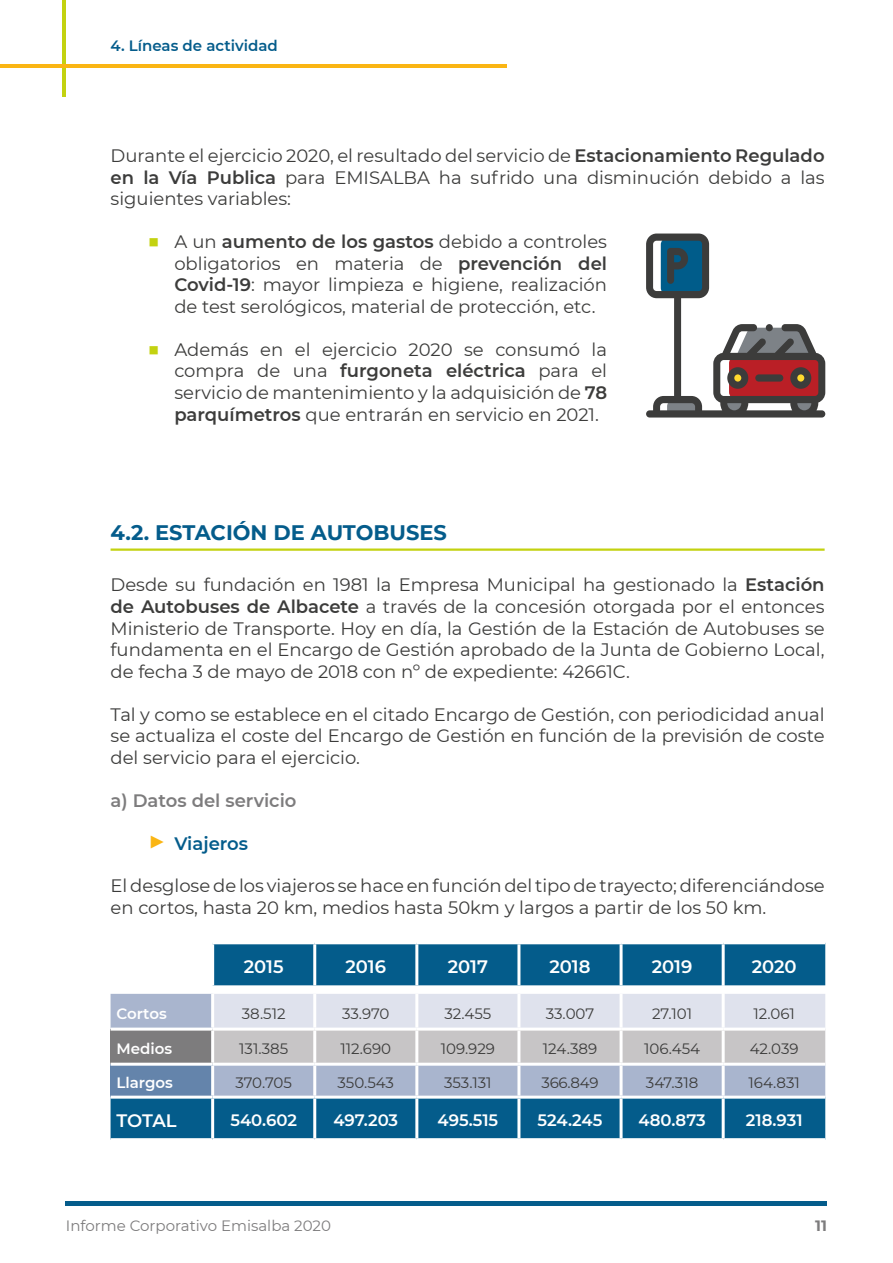
<style>
.page{position:relative;width:893px;height:1263px;background:#fff}
.page>*{position:absolute;margin:0;border:0;box-sizing:border-box;transform-origin:0 0}
.t1{font:700 21px "Montserrat";color:#045c8b}
.t2{font:18px/21.6px "Montserrat";color:#3c3c3b;text-align:justify}
.t3{font:600 18px "Montserrat";letter-spacing:-.005em;color:#fff}
.t4{font:600 18px "Montserrat";color:#7d7c7d}
.t5{font:600 18px "Montserrat";color:#045c8b}
.t6{font:600 16.5px "Montserrat";color:#fff}
.t7{font:15px "Montserrat";color:#3c3c3b}
.t8{font:15px "Montserrat";color:#7d7c7d}
.t9{font:600 15px "Montserrat";color:#fff}
.t10{font:600 15px "Montserrat";color:#045c8b}
.t11{font:700 15px "Montserrat";color:#7d7c7d}
.s1{font-weight:600}
.s2{font-size:21px;color:#c3d210}
.s3{font-weight:400;font-size:30px;color:#fab513}
</style>
<div class="page">
<hr style="left:66px;top:1201px;width:761px;height:4px;background:#045c8b">
<hr style="left:63px;top:0;width:3px;height:97px;background:#c3d210">
<hr style="left:0;top:65px;width:507px;height:3px;background:#fab513">
<hr style="left:111px;top:548px;width:714px;height:3px;background:#c3d210">
<svg style="left:111px;top:944px;width:714px;height:194px;fill:#045c8b"></svg>
<div style="left:111px;top:994px;width:714px;height:102px;background:#a9b5ce"></div>
<div style="left:111px;top:1029px;width:102px;height:35px;background:#7d7c7d"></div>
<div style="left:111px;top:1064px;width:102px;height:33px;background:#6484ab"></div>
<hr style="left:111px;top:1027px;width:102px;height:3px;background:#fff">
<hr style="left:111px;top:1063px;width:102px;height:3px;background:#fff">
<hr style="left:111px;top:1096px;width:102px;height:3px;background:#fff">
<hr style="left:211px;top:944px;width:3px;height:41px;background:#fff">
<hr style="left:313px;top:944px;width:3px;height:41px;background:#fff">
<hr style="left:415px;top:944px;width:3px;height:41px;background:#fff">
<hr style="left:517px;top:944px;width:3px;height:41px;background:#fff">
<hr style="left:620px;top:944px;width:3px;height:41px;background:#fff">
<hr style="left:211px;top:994px;width:3px;height:33px;background:#fff">
<hr style="left:211px;top:1030px;width:3px;height:33px;background:#fff">
<hr style="left:213px;top:1063px;width:102px;height:3px;background:#fff">
<hr style="left:211px;top:1066px;width:3px;height:30px;background:#fff">
<hr style="left:315px;top:1063px;width:102px;height:3px;background:#fff">
<hr style="left:313px;top:1066px;width:3px;height:30px;background:#fff">
<hr style="left:417px;top:1063px;width:102px;height:3px;background:#fff">
<hr style="left:415px;top:1066px;width:3px;height:30px;background:#fff">
<hr style="left:519px;top:1063px;width:102px;height:3px;background:#fff">
<hr style="left:517px;top:1066px;width:3px;height:30px;background:#fff">
<hr style="left:621px;top:1063px;width:102px;height:3px;background:#fff">
<hr style="left:620px;top:1066px;width:3px;height:30px;background:#fff">
<hr style="left:213px;top:1096px;width:102px;height:3px;background:#fff">
<hr style="left:211px;top:1099px;width:3px;height:39px;background:#fff">
<hr style="left:315px;top:1096px;width:102px;height:3px;background:#fff">
<hr style="left:313px;top:1099px;width:3px;height:39px;background:#fff">
<hr style="left:417px;top:1096px;width:102px;height:3px;background:#fff">
<hr style="left:415px;top:1099px;width:3px;height:39px;background:#fff">
<hr style="left:519px;top:1096px;width:102px;height:3px;background:#fff">
<hr style="left:517px;top:1099px;width:3px;height:39px;background:#fff">
<hr style="left:621px;top:1096px;width:102px;height:3px;background:#fff">
<hr style="left:620px;top:1099px;width:3px;height:39px;background:#fff">
<hr style="left:722px;top:944px;width:3px;height:41px;background:#fff">
<svg style="left:213px;top:985px;width:612px;height:79px"></svg>
<hr style="left:722px;top:994px;width:3px;height:33px;background:#fff">
<hr style="left:723px;top:1027px;width:102px;height:3px;background:#fff">
<hr style="left:722px;top:1030px;width:3px;height:33px;background:#fff">
<hr style="left:723px;top:1063px;width:102px;height:3px;background:#fff">
<hr style="left:722px;top:1066px;width:3px;height:30px;background:#fff">
<hr style="left:723px;top:1096px;width:102px;height:3px;background:#fff">
<hr style="left:722px;top:1099px;width:3px;height:39px;background:#fff">
<svg style="left:646px;top:234px;width:179px;height:183px"></svg>
<div style="left:755px;top:374px;width:28px;height:8px;background:#3c3c3b;border-radius:4px"></div>
<p class="t10" style="left:111px;top:35px;width:169px">4. Líneas de actividad</p>
<p class="t2" style="left:111px;top:144px;width:716px">Durante el ejercicio 2020, el resultado del servicio de <span class="s1">Estacionamiento Regulado en la Vía Publica</span> para EMISALBA ha sufrido una disminución debido a las siguientes variables:</p>
<p class="t2" style="left:174px;top:230px;width:434px;text-indent:-27px"><span class="s2">■</span> A un <span class="s1">aumento de los gastos</span> debido a controles obligatorios en materia de <span class="s1">prevención del Covid-19</span>: mayor limpieza e higiene, realización de test serológicos, material de protección, etc.</p>
<p class="t2" style="left:174px;top:338px;width:434px;text-indent:-27px"><span class="s2">■</span> Además en el ejercicio 2020 se consumó la compra de una <span class="s1">furgoneta eléctrica</span> para el servicio de mantenimiento y la adquisición de <span class="s1">78 parquímetros</span> que entrarán en servicio en 2021.</p>
<p class="t1" style="left:111px;top:517px;width:338px">4.2. ESTACIÓN DE AUTOBUSES</p>
<p class="t2" style="left:111px;top:573px;width:716px">Desde su fundación en 1981 la Empresa Municipal ha gestionado la <span class="s1">Estación de Autobuses de Albacete</span> a través de la concesión otorgada por el entonces Ministerio de Transporte. Hoy en día, la Gestión de la Estación de Autobuses se fundamenta en el Encargo de Gestión aprobado de la Junta de Gobierno Local, de fecha 3 de mayo de 2018 con nº de expediente: 42661C.</p>
<p class="t2" style="left:111px;top:703px;width:715px">Tal y como se establece en el citado Encargo de Gestión, con periodicidad anual se actualiza el coste del Encargo de Gestión en función de la previsión de coste del servicio para el ejercicio.</p>
<p class="t4" style="left:111px;top:787px;width:188px">a) Datos del servicio</p>
<p class="t5" style="left:147px;top:830px;width:102px"><span class="s3">▶</span> Viajeros</p>
<p class="t2" style="left:111px;top:875px;width:716px">El desglose de los viajeros se hace en función del tipo de trayecto; diferenciándose en cortos, hasta 20 km, medios hasta 50km y largos a partir de los 50 km.</p>
<p class="t3" style="left:244px;top:954px;width:41px">2015</p>
<p class="t3" style="left:345px;top:954px;width:42px">2016</p>
<p class="t3" style="left:448px;top:954px;width:42px">2017</p>
<p class="t3" style="left:549px;top:954px;width:43px">2018</p>
<p class="t3" style="left:652px;top:954px;width:42px">2019</p>
<p class="t3" style="left:752px;top:954px;width:46px">2020</p>
<p class="t9" style="left:117px;top:1003px;width:52px">Cortos</p>
<p class="t7" style="left:242px;top:1003px;width:45px">38.512</p>
<p class="t7" style="left:342px;top:1003px;width:49px">33.970</p>
<p class="t7" style="left:444px;top:1003px;width:48px">32.455</p>
<p class="t7" style="left:546px;top:1003px;width:50px">33.007</p>
<p class="t7" style="left:652px;top:1003px;width:42px">27.101</p>
<p class="t7" style="left:753px;top:1003px;width:43px">12.061</p>
<p class="t9" style="left:117px;top:1038px;width:57px">Medios</p>
<p class="t7" style="left:239px;top:1038px;width:51px">131.385</p>
<p class="t7" style="left:340px;top:1038px;width:52px">112.690</p>
<p class="t7" style="left:441px;top:1038px;width:56px">109.929</p>
<p class="t7" style="left:543px;top:1038px;width:56px">124.389</p>
<p class="t7" style="left:644px;top:1038px;width:57px">106.454</p>
<p class="t7" style="left:750px;top:1038px;width:50px">42.039</p>
<p class="t9" style="left:117px;top:1072px;width:58px">Llargos</p>
<p class="t7" style="left:235px;top:1072px;width:58px">370.705</p>
<p class="t7" style="left:338px;top:1072px;width:58px">350.543</p>
<p class="t7" style="left:444px;top:1072px;width:49px">353.131</p>
<p class="t7" style="left:542px;top:1072px;width:58px">366.849</p>
<p class="t7" style="left:646px;top:1072px;width:54px">347.318</p>
<p class="t7" style="left:748px;top:1072px;width:53px">164.831</p>
<p class="t3" style="left:117px;top:1108px;width:62px">TOTAL</p>
<p class="t6" style="left:230px;top:1109px;width:68px">540.602</p>
<p class="t6" style="left:333px;top:1109px;width:66px">497.203</p>
<p class="t6" style="left:438px;top:1109px;width:62px">495.515</p>
<p class="t6" style="left:538px;top:1109px;width:66px">524.245</p>
<p class="t6" style="left:638px;top:1109px;width:69px">480.873</p>
<p class="t6" style="left:746px;top:1109px;width:58px">218.931</p>
<p class="t8" style="left:66px;top:1215px;width:267px">Informe Corporativo Emisalba 2020</p>
<p class="t11" style="left:815px;top:1214px;width:13px">11</p>
</div>
